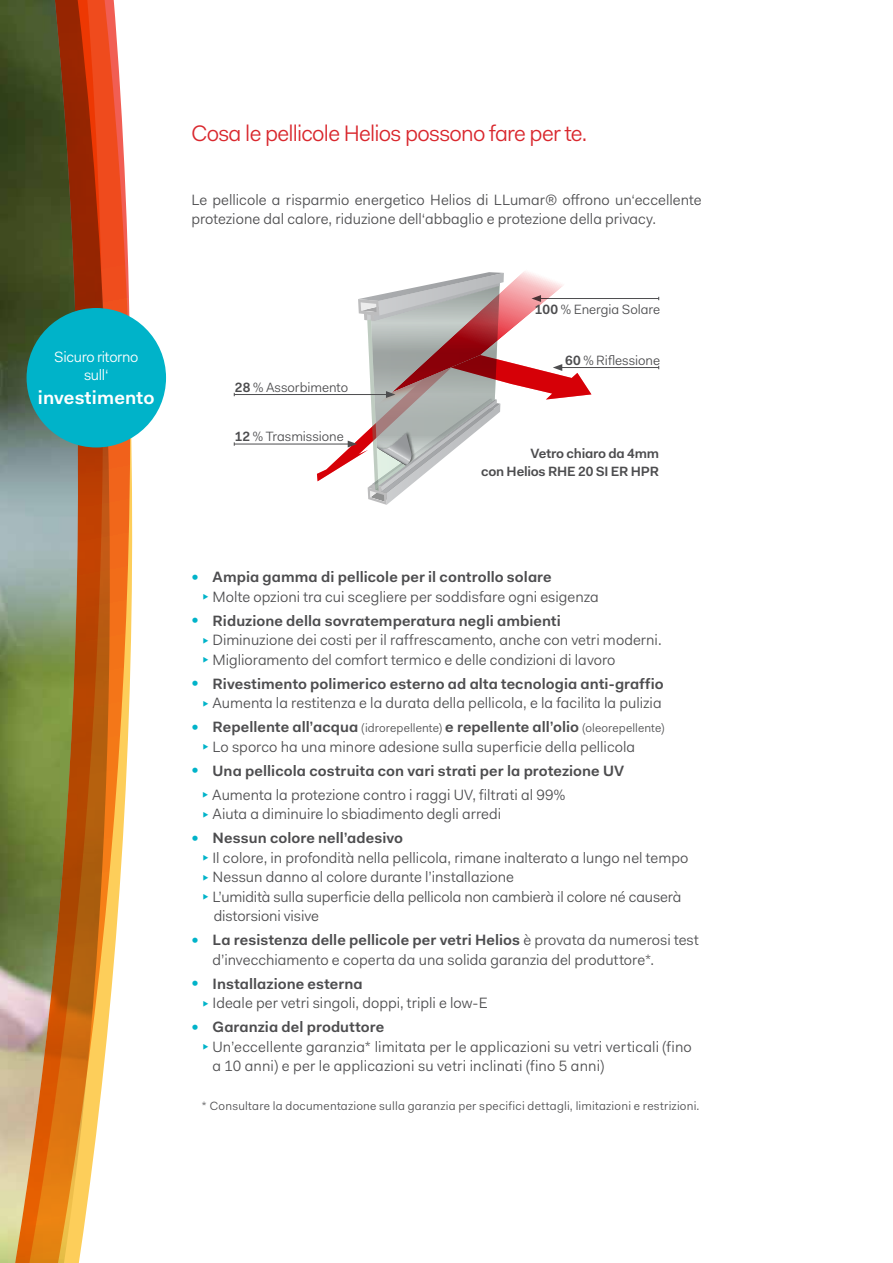
<style>
.page{position:relative;width:893px;height:1263px;background:#fff}
.page>*{position:absolute;margin:0;border:0;box-sizing:border-box;transform-origin:0 0}
.t1{font:22.5px "L Lumar Fakt Pro Blond";letter-spacing:-.03em;color:#d9272d}
.t2{font:600 18.75px "L Lumar Fakt Pro";letter-spacing:.01em;color:#fff}
.t3{font:15px/19.5px "L Lumar Fakt Pro Blond";letter-spacing:.005em;color:#4d4d4f}
.t4{font:600 15px "L Lumar Fakt Pro";letter-spacing:.005em;color:#4d4d4f}
.t5{font:15px/18px "L Lumar Fakt Pro Blond";letter-spacing:-.025em;color:#fff;text-align:center}
.t6{font:13.5px "L Lumar Fakt Pro Blond";letter-spacing:-.005em;color:#4d4d4f}
.t7{font:600 13.5px/18px "L Lumar Fakt Pro";letter-spacing:-.015em;color:#4d4d4f;text-align:right}
.t8{font:12px "L Lumar Fakt Pro Blond";letter-spacing:.02em;color:#4d4d4f}
.s1{font-family:"L Lumar Fakt Pro";font-weight:600}
.s2{color:#00b3c9}
.s3{font-family:"L Lumar Fakt Pro Blond";font-weight:400;font-size:12px}
.s4{font-family:"L Lumar Fakt Pro Blond";font-weight:400}
</style>
<div class="page">
<svg style="left:0;top:0;width:162px;height:1263px"></svg>
<div style="left:27px;top:308px;width:139px;height:139px;background:#00b3c9;border-radius:50%"></div>
<hr style="left:539px;top:298px;width:120px;height:1px;background:#4d4d4f">
<hr style="left:234px;top:394px;width:154px;height:1px;background:#4d4d4f">
<hr style="left:560px;top:367px;width:99px;height:1px;background:#4d4d4f">
<hr style="left:234px;top:444px;width:116px;height:1px;background:#4d4d4f">
<svg style="left:317px;top:271px;width:275px;height:234px"></svg>
<p class="t5" style="left:54px;top:347px;width:86px">Sicuro ritorno sull‘</p>
<p class="t2" style="left:38px;top:385px;width:118px">investimento</p>
<h1 class="t1" style="left:191px;top:118px;width:397px">Cosa le pellicole Helios possono fare per te.</h1>
<p class="t3" style="left:191px;top:190px;width:512px">Le pellicole a risparmio energetico Helios di LLumar® offrono un‘eccellente protezione dal calore, riduzione dell‘abbaglio e protezione della privacy.</p>
<p class="t6" style="left:235px;top:378px;width:115px"><span class="s1">28</span> % Assorbimento</p>
<p class="t6" style="left:235px;top:428px;width:110px"><span class="s1">12</span> % Trasmissione</p>
<p class="t6" style="left:535px;top:300px;width:127px"><span class="s1">100</span> % Energia Solare</p>
<p class="t6" style="left:565px;top:351px;width:97px"><span class="s1">60</span> % Riflessione</p>
<p class="t7" style="left:481px;top:444px;width:179px">Vetro chiaro da 4mm<br>con Helios RHE 20 SI ER HPR</p>
<p class="t4" style="left:191px;top:567px;width:362px"><span class="s2">•</span> Ampia gamma di pellicole per il controllo solare</p>
<p class="t3" style="left:212px;top:587px;width:388px">Molte opzioni tra cui scegliere per soddisfare ogni esigenza</p>
<p class="t4" style="left:191px;top:610px;width:371px"><span class="s2">•</span> Riduzione della sovratemperatura negli ambienti</p>
<p class="t3" style="left:212px;top:630px;width:451px">Diminuzione dei costi per il raffrescamento, anche con vetri moderni.<br>Miglioramento del comfort termico e delle condizioni di lavoro</p>
<p class="t4" style="left:191px;top:673px;width:474px"><span class="s2">•</span> Rivestimento polimerico esterno ad alta tecnologia anti-graffio</p>
<p class="t3" style="left:212px;top:693px;width:451px">Aumenta la restitenza e la durata della pellicola, e la facilita la pulizia</p>
<p class="t4" style="left:191px;top:717px;width:474px"><span class="s2">•</span> Repellente all’acqua <span class="s3">(idrorepellente)</span> e repellente all’olio <span class="s3">(oleorepellente)</span></p>
<p class="t3" style="left:212px;top:737px;width:424px">Lo sporco ha una minore adesione sulla superficie della pellicola</p>
<p class="t4" style="left:191px;top:760px;width:434px"><span class="s2">•</span> Una pellicola costruita con vari strati per la protezione UV</p>
<p class="t3" style="left:212px;top:785px;width:354px">Aumenta la protezione contro i raggi UV, filtrati al 99%<br>Aiuta a diminuire lo sbiadimento degli arredi</p>
<p class="t4" style="left:191px;top:828px;width:213px"><span class="s2">•</span> Nessun colore nell’adesivo</p>
<p class="t3" style="left:212px;top:848px;width:477px">Il colore, in profondità nella pellicola, rimane inalterato a lungo nel tempo Nessun danno al colore durante l’installazione<br>L’umidità sulla superficie della pellicola non cambierà il colore né causerà distorsioni visive</p>
<p class="t4" style="left:191px;top:930px;width:509px"><span class="s2">•</span> La resistenza delle pellicole per vetri Helios <span class="s4">è provata da numerosi test</span></p>
<p class="t3" style="left:213px;top:950px;width:443px">d’invecchiamento e coperta da una solida garanzia del produttore*.</p>
<p class="t4" style="left:191px;top:973px;width:173px"><span class="s2">•</span> Installazione esterna</p>
<p class="t3" style="left:212px;top:993px;width:277px">Ideale per vetri singoli, doppi, tripli e low-E</p>
<p class="t4" style="left:191px;top:1017px;width:194px"><span class="s2">•</span> Garanzia del produttore</p>
<p class="t3" style="left:212px;top:1036px;width:481px">Un’eccellente garanzia* limitata per le applicazioni su vetri verticali (fino a 10 anni) e per le applicazioni su vetri inclinati (fino 5 anni)</p>
<p class="t8" style="left:201px;top:1098px;width:500px">* Consultare la documentazione sulla garanzia per specifici dettagli, limitazioni e restrizioni.</p>
</div>
